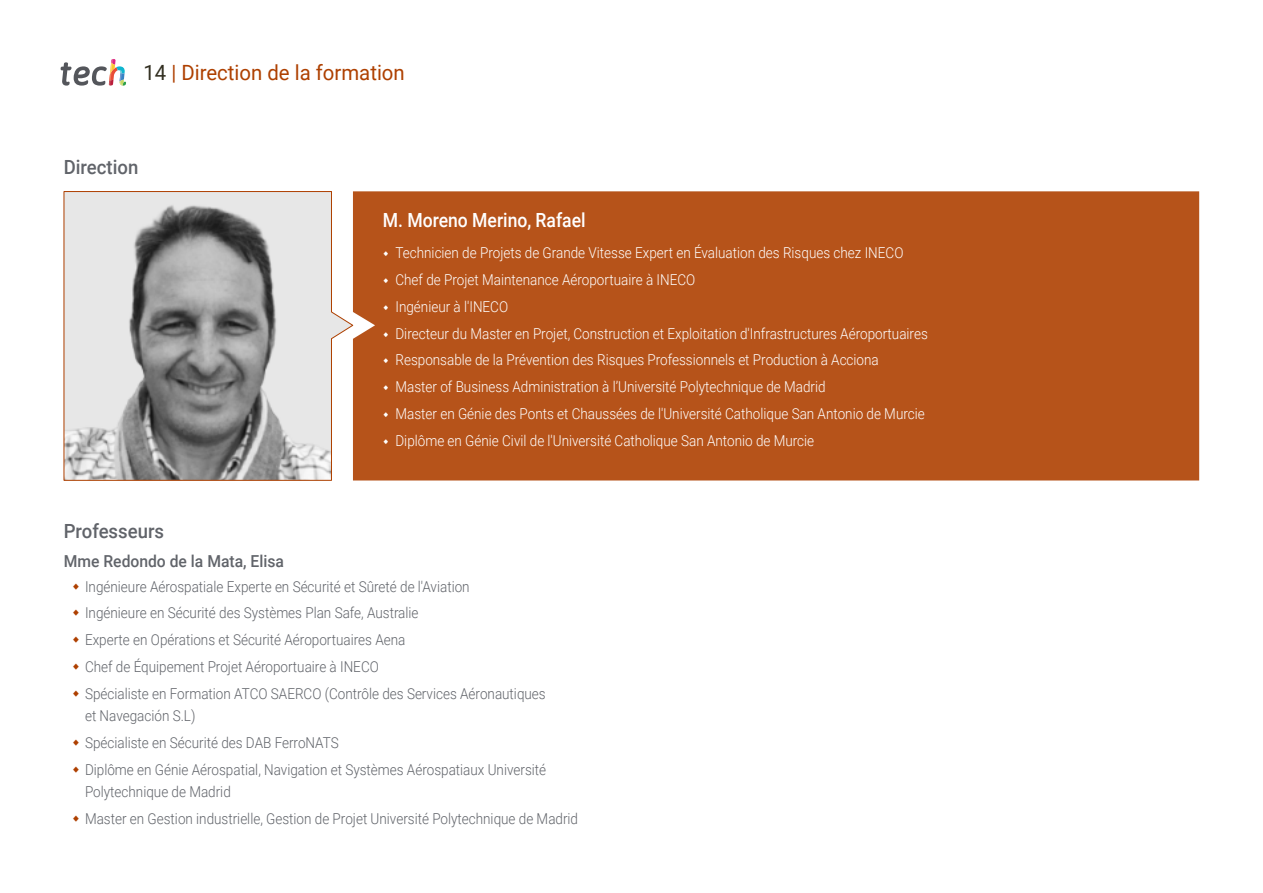
<style>
.page{position:relative;width:1263px;height:893px;background:#fff}
.page>*{position:absolute;margin:0;border:0;box-sizing:border-box;transform-origin:0 0}
.t1{font:21px "Roboto";color:#ae4000}
.t2{font:500 19.5px "Roboto";color:#fff;scale:.9 1}
.t3{font:500 19.5px "Roboto";color:#61646a;scale:.95 1}
.t4{font:500 16.5px "Roboto";color:#61646a;scale:.95 1}
.t5{font:300 15px/26.7px "Roboto";color:#fff;scale:.9 1}
.t6{font:300 15px/26.7px "Roboto";color:#61646a;scale:.9 1}
.s1{color:#312e20}
</style>
<div class="page">
<svg style="left:61px;top:59px;width:65px;height:27px"></svg>
<div style="left:353px;top:191px;width:846px;height:289px;background:#b6531a"></div>
<svg style="left:64px;top:191px;width:289px;height:290px;background:#b8b7b6"></svg>
<svg style="left:384px;top:251px;width:4px;height:5px"></svg>
<svg style="left:384px;top:278px;width:4px;height:5px"></svg>
<svg style="left:384px;top:305px;width:4px;height:5px"></svg>
<svg style="left:384px;top:332px;width:4px;height:5px"></svg>
<svg style="left:384px;top:358px;width:4px;height:5px"></svg>
<svg style="left:384px;top:385px;width:4px;height:5px"></svg>
<svg style="left:384px;top:412px;width:4px;height:5px"></svg>
<svg style="left:384px;top:439px;width:4px;height:5px"></svg>
<h1 class="t1" style="left:144px;top:57px;width:263px"><span class="s1">14</span> | Direction de la formation</h1>
<h2 class="t3" style="left:64px;top:154px;width:80px">Direction</h2>
<h2 class="t2" style="left:383px;top:207px;width:227px">M. Moreno Merino, Rafael</h2>
<p class="t5" style="left:395px;top:239px;width:593px">Technicien de Projets de Grande Vitesse Expert en Évaluation des Risques chez INECO Chef de Projet Maintenance Aéroportuaire à INECO<br>Ingénieur à l'INECO<br>Directeur du Master en Projet, Construction et Exploitation d'Infrastructures Aéroportuaires Responsable de la Prévention des Risques Professionnels et Production à Acciona<br>Master of Business Administration à l’Université Polytechnique de Madrid<br>Master en Génie des Ponts et Chaussées de l'Université Catholique San Antonio de Murcie Diplôme en Génie Civil de l'Université Catholique San Antonio de Murcie</p>
<h2 class="t3" style="left:64px;top:517px;width:107px">Professeurs</h2>
<p class="t4" style="left:64px;top:550px;width:233px">Mme Redondo de la Mata, Elisa</p>
<p class="t6" style="left:85px;top:572px;width:513px">Ingénieure Aérospatiale Experte en Sécurité et Sûreté de l'Aviation<br>Ingénieure en Sécurité des Systèmes Plan Safe, Australie<br>Experte en Opérations et Sécurité Aéroportuaires Aena<br>Chef de Équipement Projet Aéroportuaire à INECO<br>Spécialiste en Formation ATCO SAERCO (Contrôle des Services Aéronautiques</p>
<p class="t6" style="left:85px;top:702px;width:514px">et Navegación S.L)<br>Spécialiste en Sécurité des DAB FerroNATS<br>Diplôme en Génie Aérospatial, Navigation et Systèmes Aérospatiaux Université</p>
<p class="t6" style="left:85px;top:778px;width:549px">Polytechnique de Madrid<br>Master en Gestion industrielle, Gestion de Projet Université Polytechnique de Madrid</p>
</div>
